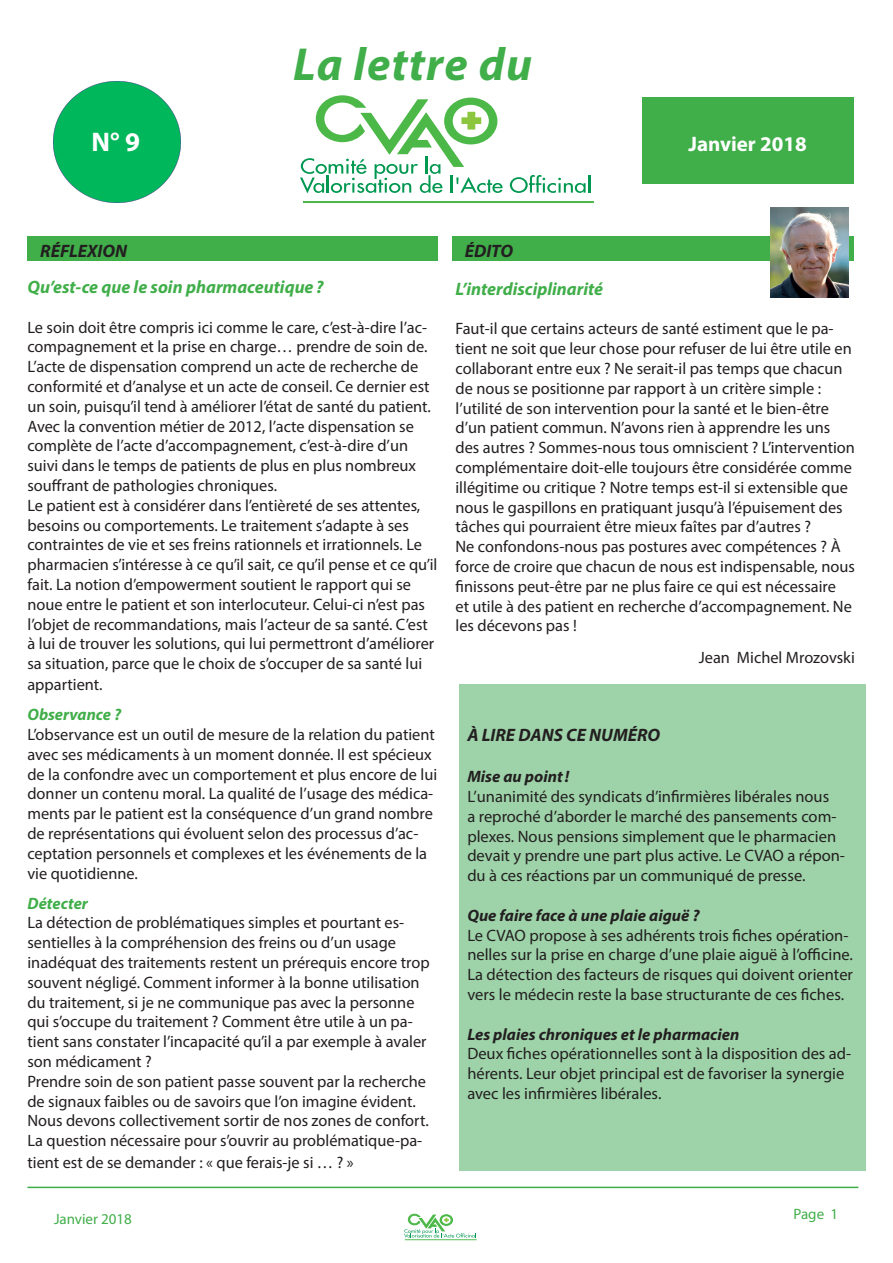
<style>
.page{position:relative;width:893px;height:1263px;background:#fff}
.page>*{position:absolute;margin:0;border:0;box-sizing:border-box;transform-origin:0 0}
.t1{font:italic 700 46.5px "Myriad Pro";letter-spacing:.025em;color:#40ae49}
.t2{font:700 27px "Myriad Pro";color:#fff}
.t3{font:700 21px "Myriad Pro";color:#fff}
.t4{font:italic 700 18px "Myriad Pro";color:#40ae49}
.t5{font:italic 700 18px "Myriad Pro";color:#231f20}
.t6{font:16.5px/19.8px "Myriad Pro";color:#231f20}
.t7{font:italic 700 16.5px "Myriad Pro";color:#231f20}
.t8{font:italic 700 16.5px "Myriad Pro";color:#40ae49}
.t9{font:15px "Myriad Pro";color:#40ae49}
</style>
<div class="page">
<svg style="left:510px;top:175px;width:80px;height:18px"></svg>
<svg style="left:300px;top:95px;width:203px;height:98px"></svg>
<hr style="left:303px;top:201px;width:291px;height:2px;background:#4cb848">
<img style="left:53px;top:81px;width:128px;height:121px">
<svg style="left:404px;top:1213px;width:72px;height:24px"></svg>
<hr style="left:405px;top:1239px;width:72px;height:1px;background:#4cb848">
<div style="left:642px;top:98px;width:211px;height:86px;background:#40ae49"></div>
<hr style="left:27px;top:1187px;width:831px;height:1px;background:#40ae49">
<div style="left:452px;top:236px;width:401px;height:25px;background:#40ae49"></div>
<img style="left:770px;top:207px;width:79px;height:90px">
<div style="left:27px;top:236px;width:410px;height:25px;background:#40ae49"></div>
<div style="left:459px;top:684px;width:407px;height:486px;background:#9ed3a9"></div>
<p class="t2" style="left:92px;top:124px;width:50px">N° 9</p>
<p class="t1" style="left:293px;top:34px;width:240px">La lettre du</p>
<p class="t5" style="left:40px;top:240px;width:88px">RÉFLEXION</p>
<p class="t5" style="left:465px;top:240px;width:50px">ÉDITO</p>
<p class="t3" style="left:688px;top:130px;width:120px">Janvier 2018</p>
<p class="t4" style="left:27px;top:275px;width:298px">Qu’est-ce que le soin pharmaceutique?</p>
<p class="t6" style="left:27px;top:317px;width:401px">Le soin doit être compris ici comme le care, c’est-à-dire l’ac&shy;compagnement et la prise en charge… prendre de soin de.</p>
<p class="t6" style="left:27px;top:356px;width:405px">L’acte de dispensation comprend un acte de recherche de conformité et d’analyse et un acte de conseil. Ce dernier est un soin, puisqu’il tend à améliorer l’état de santé du patient.</p>
<p class="t6" style="left:27px;top:416px;width:390px">Avec la convention métier de 2012, l’acte dispensation se complète de l’acte d’accompagnement, c’est-à-dire d’un suivi dans le temps de patients de plus en plus nombreux souffrant de pathologies chroniques.</p>
<p class="t6" style="left:27px;top:495px;width:411px">Le patient est à considérer dans l’entièreté de ses attentes, besoins ou comportements. Le traitement s’adapte à ses contraintes de vie et ses freins rationnels et irrationnels. Le pharmacien s’intéresse à ce qu’il sait, ce qu’il pense et ce qu’il fait. La notion d’empowerment soutient le rapport qui se noue entre le patient et son interlocuteur. Celui-ci n’est pas l’objet de recommandations, mais l’acteur de sa santé. C’est à lui de trouver les solutions, qui lui permettront d’améliorer sa situation, parce que le choix de s’occuper de sa santé lui appartient.</p>
<p class="t8" style="left:27px;top:704px;width:95px">Observance ?</p>
<p class="t6" style="left:27px;top:724px;width:411px">L’observance est un outil de mesure de la relation du patient avec ses médicaments à un moment donnée. Il est spécieux de la confondre avec un comportement et plus encore de lui donner un contenu moral. La qualité de l’usage des médica&shy;ments par le patient est la conséquence d’un grand nombre de représentations qui évoluent selon des processus d’ac&shy;ceptation personnels et complexes et les événements de la vie quotidienne.</p>
<p class="t8" style="left:27px;top:892px;width:62px">Détecter</p>
<p class="t6" style="left:27px;top:913px;width:404px">La détection de problématiques simples et pourtant es&shy;sentielles à la compréhension des freins ou d’un usage inadéquat des traitements restent un prérequis encore trop souvent négligé. Comment informer à la bonne utilisation du traitement, si je ne communique pas avec la personne qui s’occupe du traitement ? Comment être utile à un pa&shy;tient sans constater l’incapacité qu’il a par exemple à avaler son médicament ?</p>
<p class="t6" style="left:27px;top:1071px;width:403px">Prendre soin de son patient passe souvent par la recherche de signaux faibles ou de savoirs que l’on imagine évident.<br>Nous devons collectivement sortir de nos zones de confort.<br>La question nécessaire pour s’ouvrir au problématique-pa-</p>
<p class="t6" style="left:27px;top:1152px;width:328px">tient est de se demander : « que ferais-je si … ? »</p>
<p class="t4" style="left:455px;top:277px;width:149px">L’interdisciplinarité</p>
<p class="t6" style="left:455px;top:319px;width:401px">Faut-il que certains acteurs de santé estiment que le pa&shy;tient ne soit que leur chose pour refuser de lui être utile en collaborant entre eux ? Ne serait-il pas temps que chacun de nous se positionne par rapport à un critère simple : l’utilité de son intervention pour la santé et le bien-être d’un patient commun. N’avons rien à apprendre les uns des autres ? Sommes-nous tous omniscient ? L’intervention complémentaire doit-elle toujours être considérée comme illégitime ou critique ? Notre temps est-il si extensible que nous le gaspillons en pratiquant jusqu’à l’épuisement des tâches qui pourraient être mieux faîtes par d’autres ?</p>
<p class="t6" style="left:455px;top:536px;width:401px">Ne confondons-nous pas postures avec compétences ? À force de croire que chacun de nous est indispensable, nous finissons peut-être par ne plus faire ce qui est nécessaire<br>et utile à des patient en recherche d’accompagnement. Ne les décevons pas !</p>
<p class="t6" style="left:699px;top:647px;width:158px">Jean Michel Mrozovski</p>
<p class="t5" style="left:467px;top:723px;width:194px">À LIRE DANS CE NUMÉRO</p>
<p class="t7" style="left:467px;top:766px;width:103px">Mise au point!</p>
<p class="t6" style="left:467px;top:786px;width:379px">L’unanimité des syndicats d’infirmières libérales nous<br>a reproché d’aborder le marché des pansements com&shy;plexes. Nous pensions simplement que le pharmacien devait y prendre une part plus active. Le CVAO a répon&shy;du à ces réactions par un communiqué de presse.</p>
<p class="t7" style="left:467px;top:904px;width:234px">Que faire face à une plaie aiguë ?</p>
<p class="t6" style="left:467px;top:925px;width:387px">Le CVAO propose à ses adhérents trois fiches opération&shy;nelles sur la prise en charge d’une plaie aiguë à l’officine.<br>La détection des facteurs de risques qui doivent orienter vers le médecin reste la base structurante de ces fiches.</p>
<p class="t7" style="left:467px;top:1023px;width:274px">Les plaies chroniques et le pharmacien</p>
<p class="t6" style="left:467px;top:1044px;width:385px">Deux fiches opérationnelles sont à la disposition des ad&shy;hérents. Leur objet principal est de favoriser la synergie avec les infirmières libérales.</p>
<p class="t9" style="left:54px;top:1210px;width:80px">Janvier 2018</p>
<p class="t9" style="left:793px;top:1204px;width:46px">Page 1</p>
</div>
